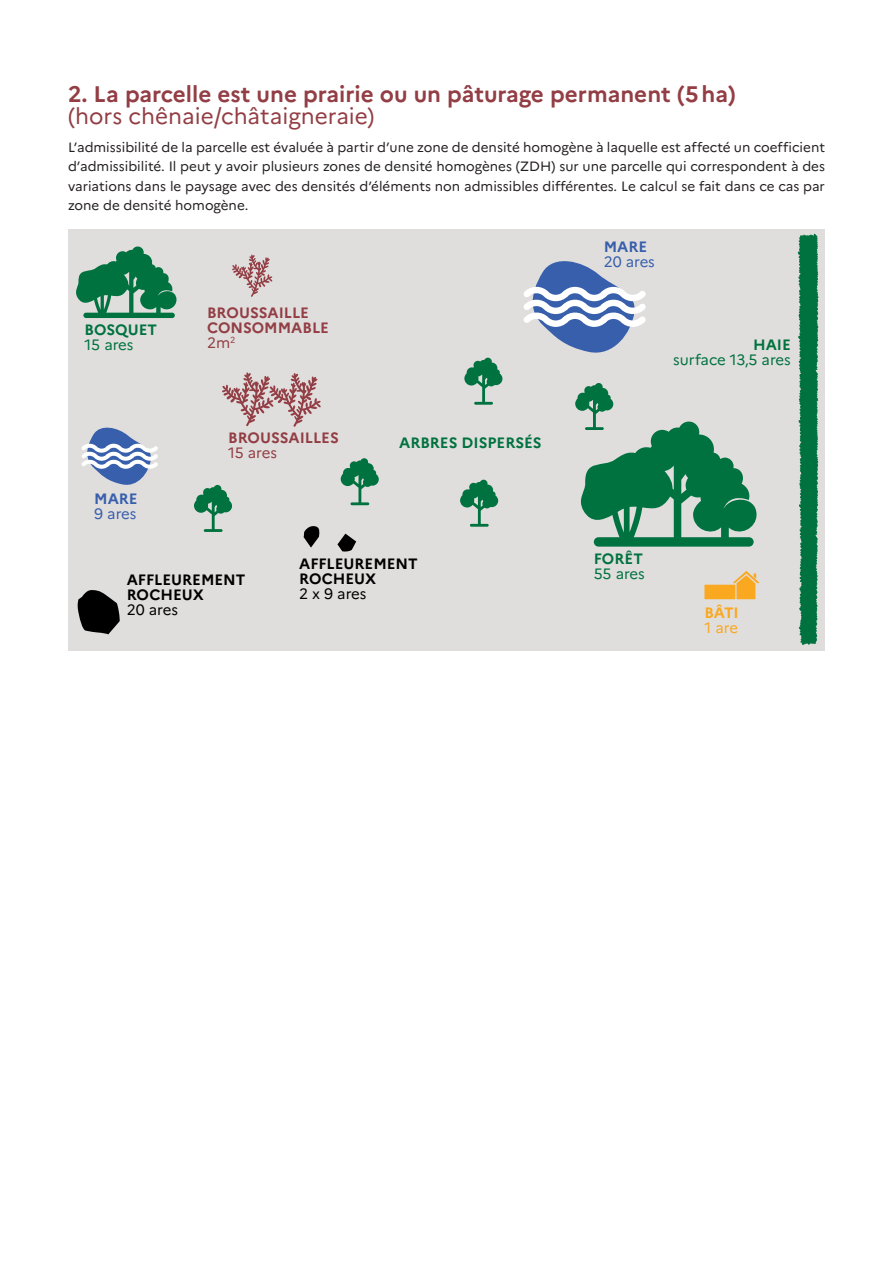
<style>
.page{position:relative;width:893px;height:1263px;background:#fff}
.page>*{position:absolute;margin:0;border:0;box-sizing:border-box;transform-origin:0 0}
.t1{font:700 22.5px "Marianne";color:#923e44}
.t2{font:22.5px "Marianne";color:#923e44}
.t3{font:700 15px/15px "Marianne";color:#000}
.t4{font:700 15px/15px "Marianne";color:#923e44}
.t5{font:700 15px "Marianne";color:#00723f}
.t6{font:15px "Marianne";letter-spacing:-.005em;color:#00723f}
.t7{font:15px "Marianne";letter-spacing:-.005em;color:#000}
.t8{font:15px "Marianne";letter-spacing:-.005em;color:#375fac}
.t9{font:700 15px "Marianne";color:#375fac}
.t10{font:15px "Marianne";letter-spacing:-.01em;color:#923e44}
.t11{font:700 15px "Marianne";color:#f9a820}
.t12{font:15px "Marianne";color:#f9a820}
.t13{font:13.5px/19.5px "Marianne";color:#231f20;text-align:justify}
.s1{font-weight:400}
</style>
<div class="page">
<div style="left:68px;top:229px;width:757px;height:422px;background:#e0dedd"></div>
<svg style="left:232px;top:255px;width:41px;height:42px"></svg>
<svg style="left:304px;top:526px;width:52px;height:26px"></svg>
<svg style="left:77px;top:590px;width:43px;height:44px"></svg>
<svg style="left:76px;top:246px;width:100px;height:68px"></svg>
<div style="left:83px;top:313px;width:92px;height:5px;background:#00723f;border-radius:3px"></div>
<svg style="left:523px;top:261px;width:123px;height:92px"></svg>
<svg style="left:81px;top:427px;width:77px;height:58px"></svg>
<svg style="left:222px;top:372px;width:99px;height:55px"></svg>
<svg style="left:341px;top:458px;width:38px;height:47px"></svg>
<svg style="left:460px;top:480px;width:38px;height:47px"></svg>
<svg style="left:194px;top:485px;width:38px;height:47px"></svg>
<svg style="left:464px;top:358px;width:38px;height:47px"></svg>
<svg style="left:575px;top:383px;width:181px;height:162px"></svg>
<div style="left:594px;top:537px;width:160px;height:10px;background:#00723f;border-radius:5px"></div>
<svg style="left:704px;top:571px;width:55px;height:28px"></svg>
<hr style="left:739px;top:594px;width:14px;height:3px;background:#f9a820">
<svg style="left:797px;top:233px;width:22px;height:412px"></svg>
<h1 class="t1" style="left:68px;top:77px;width:669px">2. La parcelle est une prairie ou un pâturage permanent (5 ha)</h1>
<h1 class="t2" style="left:68px;top:99px;width:308px">(hors chênaie/châtaigneraie)</h1>
<p class="t13" style="left:68px;top:136px;width:758px">L’admissibilité de la parcelle est évaluée à partir d’une zone de densité homogène à laquelle est affecté un coefficient d’admissibilité. Il peut y avoir plusieurs zones de densité homogènes (ZDH) sur une parcelle qui correspondent à des variations dans le paysage avec des densités d’éléments non admissibles différentes. Le calcul se fait dans ce cas par zone de densité homogène.</p>
<p class="t5" style="left:85px;top:318px;width:74px">BOSQUET</p>
<p class="t6" style="left:85px;top:333px;width:50px">15 ares</p>
<p class="t9" style="left:94px;top:487px;width:45px">MARE</p>
<p class="t8" style="left:94px;top:502px;width:44px">9 ares</p>
<p class="t4" style="left:207px;top:304px;width:123px">BROUSSAILLE<br>CONSOMMABLE<br><span class="s1">2m</span><sup>2</sup></p>
<p class="t4" style="left:228px;top:429px;width:112px">BROUSSAILLES</p>
<p class="t10" style="left:228px;top:441px;width:50px">15 ares</p>
<p class="t5" style="left:399px;top:431px;width:144px">ARBRES DISPERSÉS</p>
<p class="t3" style="left:127px;top:571px;width:120px">AFFLEUREMENT<br>ROCHEUX</p>
<p class="t7" style="left:127px;top:598px;width:53px">20 ares</p>
<p class="t3" style="left:299px;top:555px;width:120px">AFFLEUREMENT<br>ROCHEUX</p>
<p class="t7" style="left:299px;top:582px;width:69px">2 x 9 ares</p>
<p class="t9" style="left:604px;top:235px;width:45px">MARE</p>
<p class="t8" style="left:604px;top:250px;width:53px">20 ares</p>
<p class="t5" style="left:753px;top:333px;width:39px">HAIE</p>
<p class="t6" style="left:673px;top:348px;width:119px">surface 13,5 ares</p>
<p class="t5" style="left:594px;top:547px;width:51px">FORÊT</p>
<p class="t6" style="left:594px;top:562px;width:53px">55 ares</p>
<p class="t11" style="left:704px;top:601px;width:36px">BÂTI</p>
<p class="t12" style="left:704px;top:616px;width:35px">1 are</p>
</div>
